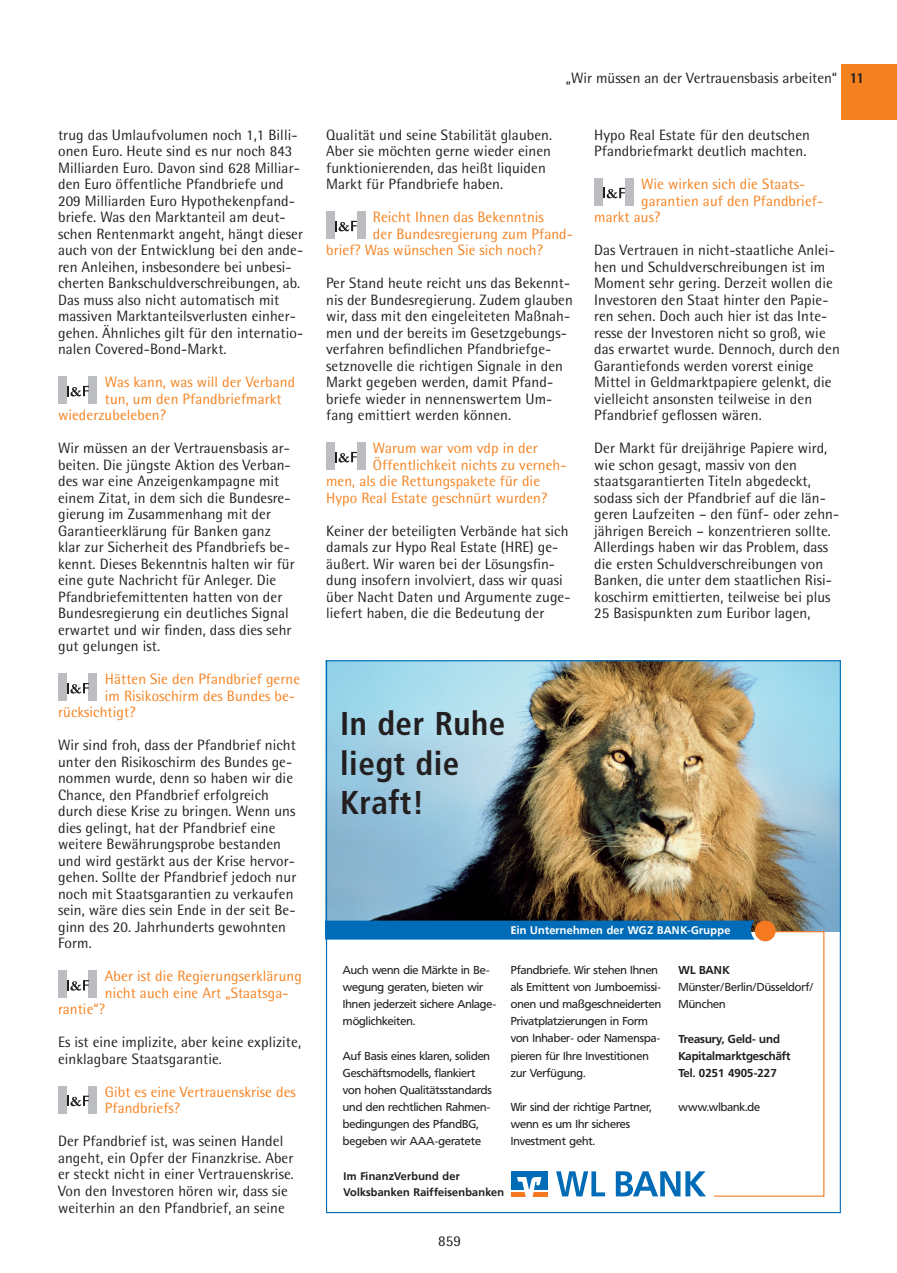
<style>
.page{position:relative;width:897px;height:1273px;background:#fff}
.page>*{position:absolute;margin:0;border:0;box-sizing:border-box;transform-origin:0 0}
.t1{font:700 condensed 33px/39.6px "Frutiger";letter-spacing:.015em;color:#231f20}
.t2{font:15px/16.5px "Rotis Semi Sans";letter-spacing:.005em;color:#231f20}
.t3{font:15px/16.5px "Rotis Semi Sans";letter-spacing:.005em;color:#f58220}
.t4{font:11.4px/17.1px "Frutiger VR";color:#231f20}
.t5{font:700 11.4px/17.1px "Frutiger VR";color:#231f20}
.t6{font:700 10.95px/16.5px "Frutiger VR";letter-spacing:.025em;color:#231f20}
.t7{font:700 10.95px "Frutiger VR";letter-spacing:.025em;color:#fff}
.s1{font-weight:800}
</style>
<div class="page">
<div style="left:840px;top:64px;width:56px;height:56px;background:#f58220"></div>
<div style="left:89px;top:376px;width:8px;height:28px;background:#bcbdc0"></div>
<div style="left:58px;top:376px;width:8px;height:28px;background:#bcbdc0"></div>
<svg style="left:66px;top:386px;width:23px;height:10px"></svg>
<div style="left:89px;top:673px;width:8px;height:28px;background:#bcbdc0"></div>
<div style="left:58px;top:673px;width:8px;height:28px;background:#bcbdc0"></div>
<svg style="left:66px;top:683px;width:23px;height:10px"></svg>
<div style="left:89px;top:970px;width:8px;height:28px;background:#bcbdc0"></div>
<div style="left:58px;top:970px;width:8px;height:28px;background:#bcbdc0"></div>
<svg style="left:66px;top:980px;width:23px;height:10px"></svg>
<div style="left:89px;top:1086px;width:8px;height:27px;background:#bcbdc0"></div>
<div style="left:58px;top:1086px;width:8px;height:27px;background:#bcbdc0"></div>
<svg style="left:66px;top:1095px;width:23px;height:11px"></svg>
<div style="left:356px;top:211px;width:9px;height:28px;background:#bcbdc0"></div>
<div style="left:326px;top:211px;width:8px;height:28px;background:#bcbdc0"></div>
<svg style="left:334px;top:221px;width:23px;height:10px"></svg>
<div style="left:356px;top:442px;width:9px;height:28px;background:#bcbdc0"></div>
<div style="left:326px;top:442px;width:8px;height:28px;background:#bcbdc0"></div>
<svg style="left:334px;top:452px;width:23px;height:10px"></svg>
<div style="left:624px;top:178px;width:9px;height:28px;background:#bcbdc0"></div>
<div style="left:594px;top:178px;width:8px;height:28px;background:#bcbdc0"></div>
<svg style="left:602px;top:188px;width:23px;height:10px"></svg>
<img style="left:328px;top:662px;width:510px;height:269px">
<svg style="left:328px;top:920px;width:496px;height:277px"></svg>
<p class="t2" style="left:58px;top:126px;width:247px">trug das Umlaufvolumen noch 1,1 Billi&shy;onen Euro. Heute sind es nur noch 843<br>Milliarden Euro. Davon sind 628 Milliar&shy;den Euro öffentliche Pfandbriefe und 209 Milliarden Euro Hypothekenpfand&shy;briefe. Was den Marktanteil am deut&shy;schen Rentenmarkt angeht, hängt dieser auch von der Entwicklung bei den ande&shy;ren Anleihen, insbesondere bei unbesi&shy;cherten Bankschuldverschreibungen, ab.<br>Das muss also nicht automatisch mit massiven Marktanteilsverlusten einher&shy;gehen. Ähnliches gilt für den internatio&shy;nalen Covered-Bond-Markt.</p>
<p class="t3" style="left:105px;top:374px;width:192px">Was kann, was will der Verband</p>
<p class="t3" style="left:105px;top:390px;width:178px">tun, um den Pfandbriefmarkt</p>
<p class="t3" style="left:58px;top:407px;width:109px">wiederzubeleben?</p>
<p class="t2" style="left:58px;top:440px;width:238px">Wir müssen an der Vertrauensbasis ar&shy;beiten. Die jüngste Aktion des Verban&shy;des war eine Anzeigenkampagne mit einem Zitat, in dem sich die Bundesre&shy;gierung im Zusammenhang mit der Garantieerklärung für Banken ganz klar zur Sicherheit des Pfandbriefs be&shy;kennt. Dieses Bekenntnis halten wir für eine gute Nachricht für Anleger. Die Pfandbriefemittenten hatten von der Bundesregierung ein deutliches Signal erwartet und wir finden, dass dies sehr gut gelungen ist.</p>
<p class="t3" style="left:105px;top:671px;width:197px">Hätten Sie den Pfandbrief gerne</p>
<p class="t3" style="left:105px;top:687px;width:192px">im Risikoschirm des Bundes be-</p>
<p class="t3" style="left:58px;top:704px;width:79px">rücksichtigt?</p>
<p class="t2" style="left:58px;top:737px;width:240px">Wir sind froh, dass der Pfandbrief nicht unter den Risikoschirm des Bundes ge&shy;nommen wurde, denn so haben wir die Chance, den Pfandbrief erfolgreich durch diese Krise zu bringen. Wenn uns dies gelingt, hat der Pfandbrief eine weitere Bewährungsprobe bestanden und wird gestärkt aus der Krise hervor&shy;gehen. Sollte der Pfandbrief jedoch nur noch mit Staatsgarantien zu verkaufen sein, wäre dies sein Ende in der seit Be&shy;ginn des 20. Jahrhunderts gewohnten Form.</p>
<p class="t3" style="left:105px;top:968px;width:198px">Aber ist die Regierungserklärung</p>
<p class="t3" style="left:105px;top:984px;width:185px">nicht auch eine Art „Staatsga-</p>
<p class="t3" style="left:58px;top:1001px;width:48px">rantie“?</p>
<p class="t2" style="left:58px;top:1034px;width:244px">Es ist eine implizite, aber keine explizite, einklagbare Staatsgarantie.</p>
<p class="t3" style="left:105px;top:1083px;width:192px">Gibt es eine Vertrauenskrise des<br>Pfandbriefs?</p>
<p class="t2" style="left:58px;top:1133px;width:237px">Der Pfandbrief ist, was seinen Handel angeht, ein Opfer der Finanzkrise. Aber er steckt nicht in einer Vertrauenskrise.<br>Von den Investoren hören wir, dass sie weiterhin an den Pfandbrief, an seine</p>
<p class="t2" style="left:565px;top:69px;width:300px">„Wir müssen an der Vertrauensbasis arbeiten“ <span class="s1">11</span></p>
<p class="t2" style="left:326px;top:126px;width:227px">Qualität und seine Stabilität glauben.<br>Aber sie möchten gerne wieder einen funktionierenden, das heißt liquiden Markt für Pfandbriefe haben.</p>
<p class="t3" style="left:373px;top:209px;width:172px">Reicht Ihnen das Bekenntnis</p>
<p class="t3" style="left:373px;top:225px;width:201px">der Bundesregierung zum Pfand-</p>
<p class="t3" style="left:326px;top:242px;width:218px">brief? Was wünschen Sie sich noch?</p>
<p class="t2" style="left:326px;top:275px;width:248px">Per Stand heute reicht uns das Bekennt&shy;nis der Bundesregierung. Zudem glauben wir, dass mit den eingeleiteten Maßnah&shy;men und der bereits im Gesetzgebungs&shy;verfahren befindlichen Pfandbriefge&shy;setznovelle die richtigen Signale in den Markt gegeben werden, damit Pfand&shy;briefe wieder in nennenswertem Um&shy;fang emittiert werden können.</p>
<p class="t3" style="left:373px;top:440px;width:166px">Warum war vom vdp in der</p>
<p class="t3" style="left:373px;top:456px;width:195px">Öffentlichkeit nichts zu verneh-</p>
<p class="t3" style="left:326px;top:473px;width:215px">men, als die Rettungspakete für die</p>
<p class="t3" style="left:326px;top:489px;width:222px">Hypo Real Estate geschnürt wurden?</p>
<p class="t2" style="left:326px;top:522px;width:246px">Keiner der beteiligten Verbände hat sich damals zur Hypo Real Estate (HRE) ge&shy;äußert. Wir waren bei der Lösungsfin&shy;dung insofern involviert, dass wir quasi über Nacht Daten und Argumente zuge&shy;liefert haben, die die Bedeutung der</p>
<p class="t2" style="left:594px;top:126px;width:217px">Hypo Real Estate für den deutschen<br>Pfandbriefmarkt deutlich machten.</p>
<p class="t3" style="left:641px;top:176px;width:166px">Wie wirken sich die Staats-</p>
<p class="t3" style="left:641px;top:192px;width:183px">garantien auf den Pfandbrief-</p>
<p class="t3" style="left:594px;top:209px;width:67px">markt aus?</p>
<p class="t2" style="left:594px;top:242px;width:247px">Das Vertrauen in nicht-staatliche Anlei&shy;hen und Schuldverschreibungen ist im Moment sehr gering. Derzeit wollen die Investoren den Staat hinter den Papie&shy;ren sehen. Doch auch hier ist das Inte&shy;resse der Investoren nicht so groß, wie das erwartet wurde. Dennoch, durch den Garantiefonds werden vorerst einige Mittel in Geldmarktpapiere gelenkt, die vielleicht ansonsten teilweise in den Pfandbrief geflossen wären.</p>
<p class="t2" style="left:594px;top:440px;width:246px">Der Markt für dreijährige Papiere wird, wie schon gesagt, massiv von den staatsgarantierten Titeln abgedeckt, sodass sich der Pfandbrief auf die län&shy;geren Laufzeiten – den fünf- oder zehn&shy;jährigen Bereich – konzentrieren sollte.<br>Allerdings haben wir das Problem, dass die ersten Schuldverschreibungen von Banken, die unter dem staatlichen Risi&shy;koschirm emittierten, teilweise bei plus 25 Basispunkten zum Euribor lagen,</p>
<h1 class="t1" style="left:340px;top:703px;width:167px">In der Ruhe liegt die<br>Kraft!</h1>
<p class="t4" style="left:343px;top:961px;width:155px">Auch wenn die Märkte in Be&shy;wegung geraten, bieten wir<br>Ihnen jederzeit sichere Anlage&shy;möglichkeiten.</p>
<p class="t4" style="left:343px;top:1047px;width:150px">Auf Basis eines klaren, soliden<br>Geschäftsmodells, flankiert von hohen Qualitätsstandards und den rechtlichen Rahmen&shy;bedingungen des PfandBG, begeben wir AAA-geratete</p>
<p class="t7" style="left:510px;top:923px;width:221px">Ein Unternehmen der WGZ BANK-Gruppe</p>
<p class="t4" style="left:510px;top:961px;width:152px">Pfandbriefe. Wir stehen Ihnen als Emittent von Jumboemissi&shy;onen und maßgeschneiderten<br>Privatplatzierungen in Form von Inhaber- oder Namenspa&shy;pieren für Ihre Investitionen zur Verfügung.</p>
<p class="t4" style="left:510px;top:1098px;width:142px">Wir sind der richtige Partner, wenn es um Ihr sicheres<br>Investment geht.</p>
<p class="t5" style="left:678px;top:961px;width:52px">WL BANK</p>
<p class="t4" style="left:678px;top:978px;width:136px">Münster/Berlin/Düsseldorf/<br>München</p>
<p class="t5" style="left:678px;top:1030px;width:113px">Treasury, Geld- und<br>Kapitalmarktgeschäft<br>Tel. 0251 4905-227</p>
<p class="t4" style="left:678px;top:1098px;width:83px">www.wlbank.de</p>
<p class="t6" style="left:343px;top:1167px;width:162px">Im FinanzVerbund der<br>Volksbanken Raiffeisenbanken</p>
<p class="t2" style="left:438px;top:1232px;width:24px">859</p>
</div>
